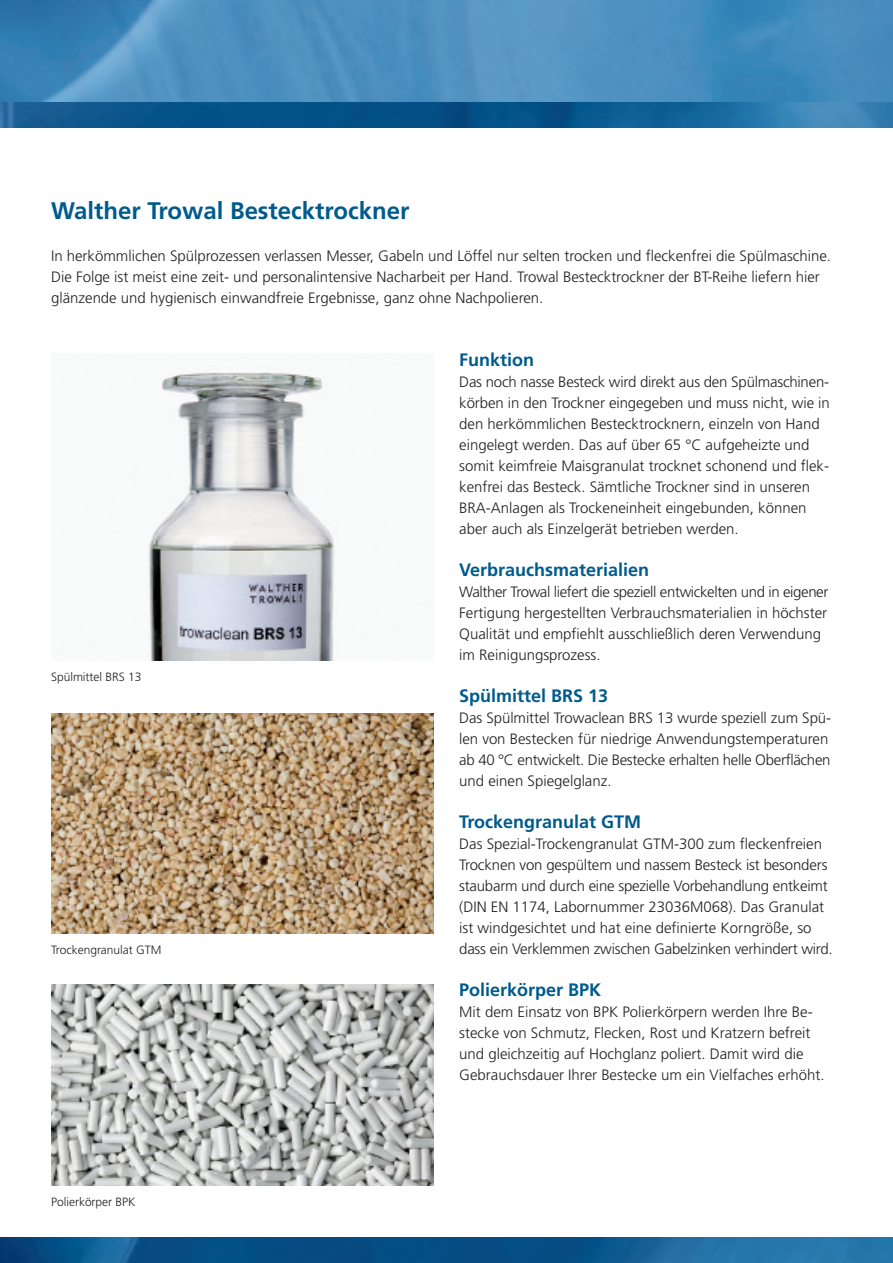
<style>
.page{position:relative;width:893px;height:1263px;background:#fff}
.page>*{position:absolute;margin:0;border:0;box-sizing:border-box;transform-origin:0 0}
.t1{font:700 24px "Frutiger";color:#005b8d}
.t2{font:700 18px "Frutiger";color:#005b8d}
.t3{font:300 15px/21px "Frutiger";color:#231f20}
.t4{font:300 12px "Frutiger";color:#231f20}
</style>
<div class="page">
<img style="left:0;top:1237px;width:893px;height:26px">
<img style="left:0;top:0;width:893px;height:102px">
<svg style="left:0;top:102px;width:893px;height:26px;background:#115d93"></svg>
<img style="left:51px;top:713px;width:383px;height:220px">
<img style="left:148px;top:366px;width:191px;height:294px">
<img style="left:51px;top:985px;width:383px;height:200px">
<h1 class="t1" style="left:51px;top:201px;width:360px">Walther Trowal Bestecktrockner</h1>
<p class="t3" style="left:51px;top:246px;width:782px">In herkömmlichen Spülprozessen verlassen Messer, Gabeln und Löffel nur selten trocken und fleckenfrei die Spülmaschine.<br>Die Folge ist meist eine zeit- und personalintensive Nacharbeit per Hand. Trowal Bestecktrockner der BT-Reihe liefern hier glänzende und hygienisch einwandfreie Ergebnisse, ganz ohne Nachpolieren.</p>
<p class="t2" style="left:459px;top:353px;width:76px">Funktion</p>
<p class="t3" style="left:459px;top:372px;width:372px">Das noch nasse Besteck wird direkt aus den Spülmaschinen&shy;körben in den Trockner eingegeben und muss nicht, wie in den herkömmlichen Bestecktrocknern, einzeln von Hand eingelegt werden. Das auf über 65 °C aufgeheizte und somit keimfreie Maisgranulat trocknet schonend und flek&shy;kenfrei das Besteck. Sämtliche Trockner sind in unseren BRA-Anlagen als Trockeneinheit eingebunden, können aber auch als Einzelgerät betrieben werden.</p>
<p class="t4" style="left:51px;top:672px;width:92px">Spülmittel BRS 13</p>
<p class="t4" style="left:51px;top:945px;width:112px">Trockengranulat GTM</p>
<p class="t4" style="left:51px;top:1197px;width:86px">Polierkörper BPK</p>
<p class="t2" style="left:459px;top:563px;width:191px">Verbrauchsmaterialien</p>
<p class="t3" style="left:459px;top:582px;width:371px">Walther Trowal liefert die speziell entwickelten und in eigener Fertigung hergestellten Verbrauchsmaterialien in höchster Qualität und empfiehlt ausschließlich deren Verwendung im Reinigungsprozess.</p>
<p class="t2" style="left:459px;top:689px;width:150px">Spülmittel BRS 13</p>
<p class="t3" style="left:459px;top:708px;width:373px">Das Spülmittel Trowaclean BRS 13 wurde speziell zum Spü&shy;len von Bestecken für niedrige Anwendungstemperaturen ab 40 °C entwickelt. Die Bestecke erhalten helle Oberflächen und einen Spiegelglanz.</p>
<p class="t2" style="left:459px;top:815px;width:183px">Trockengranulat GTM</p>
<p class="t3" style="left:459px;top:834px;width:375px">Das Spezial-Trockengranulat GTM-300 zum fleckenfreien Trocknen von gespültem und nassem Besteck ist besonders staubarm und durch eine spezielle Vorbehandlung entkeimt (DIN EN 1174, Labornummer 23036M068). Das Granulat ist windgesichtet und hat eine definierte Korngröße, so dass ein Verklemmen zwischen Gabelzinken verhindert wird.</p>
<p class="t2" style="left:459px;top:983px;width:143px">Polierkörper BPK</p>
<p class="t3" style="left:459px;top:1002px;width:367px">Mit dem Einsatz von BPK Polierkörpern werden Ihre Be&shy;stecke von Schmutz, Flecken, Rost und Kratzern befreit und gleichzeitig auf Hochglanz poliert. Damit wird die Gebrauchsdauer Ihrer Bestecke um ein Vielfaches erhöht.</p>
</div>
